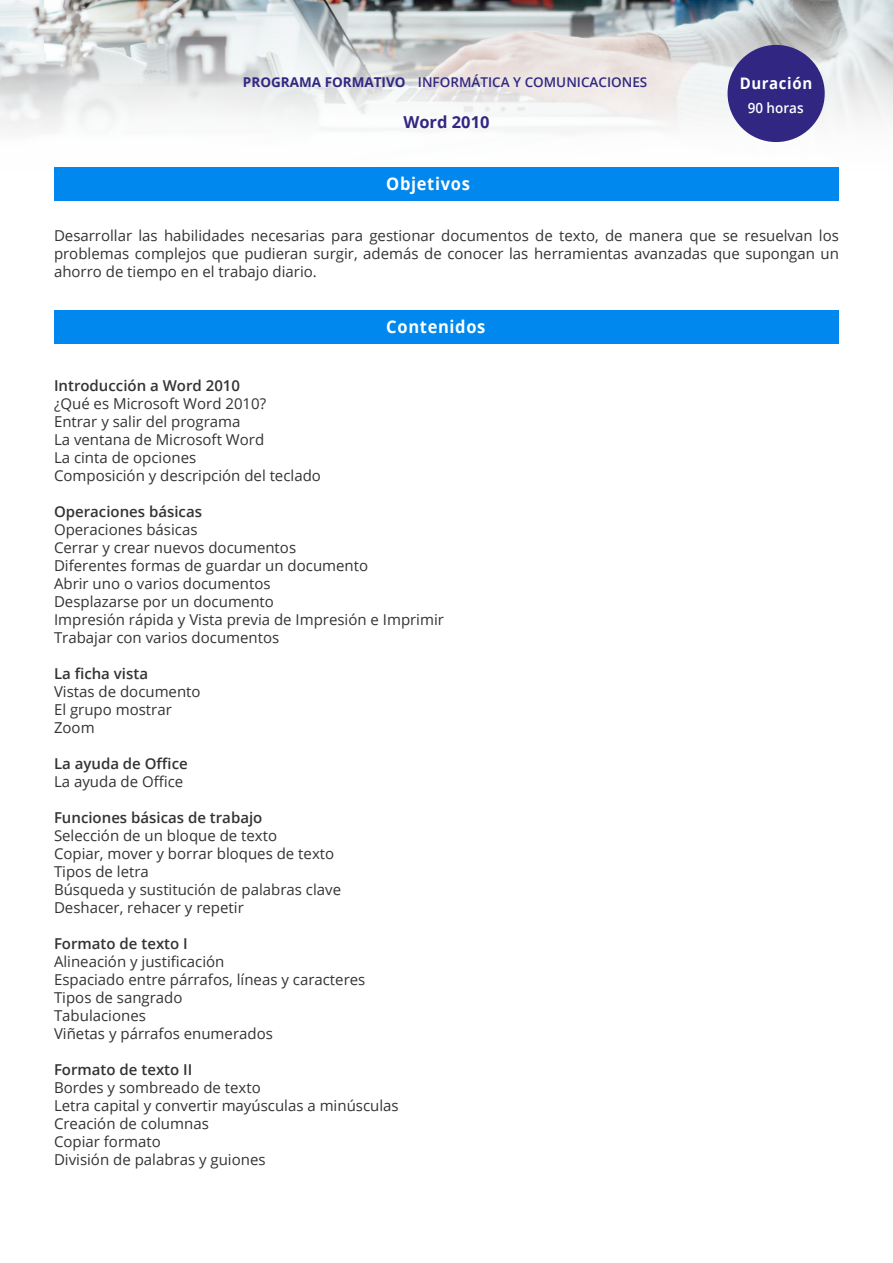
<style>
.page{position:relative;width:893px;height:1263px;background:#fff}
.page>*{position:absolute;margin:0;border:0;box-sizing:border-box;transform-origin:0 0}
.t1{font:700 17.55px "Open Sans";letter-spacing:.04em;color:#fff;scale:.94 1}
.t2{font:700 16.5px "Open Sans";color:#312783}
.t3{font:700 15.9px "Open Sans";letter-spacing:.04em;color:#fff;scale:.94 1}
.t4{font:15px/18px "Open Sans";color:#333;text-align:justify}
.t5{font:600 15px "Open Sans";color:#333}
.t6{font:600 14.1px "Open Sans";color:#fff;scale:.95 1}
.t7{font:600 13.5px "Open Sans";color:#312783}
.t8{font:700 13.5px "Open Sans";color:#312783}
</style>
<div class="page">
<img style="left:0;top:0;width:893px;height:168px">
<div style="left:727px;top:45px;width:98px;height:97px;background:#312783;border-radius:50%"></div>
<div style="left:54px;top:310px;width:785px;height:34px;background:#08e"></div>
<div style="left:54px;top:168px;width:785px;height:33px;background:#08e"></div>
<p class="t8" style="left:243px;top:73px;width:164px">PROGRAMA FORMATIVO</p>
<p class="t7" style="left:418px;top:73px;width:231px">INFORMÁTICA Y COMUNICACIONES</p>
<p class="t2" style="left:403px;top:110px;width:88px">Word 2010</p>
<p class="t1" style="left:386px;top:171px;width:90px">Objetivos</p>
<p class="t3" style="left:740px;top:72px;width:79px">Duración</p>
<p class="t6" style="left:748px;top:98px;width:60px">90 horas</p>
<p class="t4" style="left:54px;top:226px;width:786px">Desarrollar las habilidades necesarias para gestionar documentos de texto, de manera que se resuelvan los problemas complejos que pudieran surgir, además de conocer las herramientas avanzadas que supongan un ahorro de tiempo en el trabajo diario.</p>
<p class="t1" style="left:386px;top:314px;width:107px">Contenidos</p>
<p class="t5" style="left:54px;top:376px;width:188px">Introducción a Word 2010</p>
<p class="t4" style="left:54px;top:394px;width:214px">¿Qué es Microsoft Word 2010?</p>
<p class="t4" style="left:54px;top:412px;width:188px">Entrar y salir del programa</p>
<p class="t4" style="left:54px;top:430px;width:212px">La ventana de Microsoft Word</p>
<p class="t4" style="left:54px;top:448px;width:144px">La cinta de opciones</p>
<p class="t4" style="left:54px;top:466px;width:268px">Composición y descripción del teclado</p>
<p class="t5" style="left:54px;top:502px;width:150px">Operaciones básicas</p>
<p class="t4" style="left:54px;top:520px;width:145px">Operaciones básicas</p>
<p class="t4" style="left:54px;top:538px;width:244px">Cerrar y crear nuevos documentos</p>
<p class="t4" style="left:54px;top:556px;width:316px">Diferentes formas de guardar un documento</p>
<p class="t4" style="left:54px;top:574px;width:218px">Abrir uno o varios documentos</p>
<p class="t4" style="left:54px;top:592px;width:221px">Desplazarse por un documento</p>
<p class="t4" style="left:54px;top:610px;width:391px">Impresión rápida y Vista previa de Impresión e Imprimir</p>
<p class="t4" style="left:54px;top:628px;width:227px">Trabajar con varios documentos</p>
<p class="t5" style="left:54px;top:664px;width:96px">La ficha vista</p>
<p class="t4" style="left:54px;top:682px;width:148px">Vistas de documento</p>
<p class="t4" style="left:54px;top:700px;width:119px">El grupo mostrar</p>
<p class="t4" style="left:54px;top:718px;width:42px">Zoom</p>
<p class="t5" style="left:54px;top:754px;width:135px">La ayuda de Office</p>
<p class="t4" style="left:54px;top:772px;width:131px">La ayuda de Office</p>
<p class="t5" style="left:54px;top:808px;width:210px">Funciones básicas de trabajo</p>
<p class="t4" style="left:54px;top:826px;width:225px">Selección de un bloque de texto</p>
<p class="t4" style="left:54px;top:844px;width:282px">Copiar, mover y borrar bloques de texto</p>
<p class="t4" style="left:54px;top:862px;width:96px">Tipos de letra</p>
<p class="t4" style="left:54px;top:880px;width:289px">Búsqueda y sustitución de palabras clave</p>
<p class="t4" style="left:54px;top:898px;width:191px">Deshacer, rehacer y repetir</p>
<p class="t5" style="left:54px;top:934px;width:135px">Formato de texto I</p>
<p class="t4" style="left:54px;top:952px;width:172px">Alineación y justificación</p>
<p class="t4" style="left:54px;top:970px;width:313px">Espaciado entre párrafos, líneas y caracteres</p>
<p class="t4" style="left:54px;top:988px;width:130px">Tipos de sangrado</p>
<p class="t4" style="left:54px;top:1006px;width:93px">Tabulaciones</p>
<p class="t4" style="left:54px;top:1024px;width:220px">Viñetas y párrafos enumerados</p>
<p class="t5" style="left:54px;top:1060px;width:140px">Formato de texto II</p>
<p class="t4" style="left:54px;top:1078px;width:208px">Bordes y sombreado de texto</p>
<p class="t4" style="left:54px;top:1096px;width:346px">Letra capital y convertir mayúsculas a minúsculas</p>
<p class="t4" style="left:54px;top:1114px;width:156px">Creación de columnas</p>
<p class="t4" style="left:54px;top:1132px;width:108px">Copiar formato</p>
<p class="t4" style="left:54px;top:1150px;width:213px">División de palabras y guiones</p>
</div>
